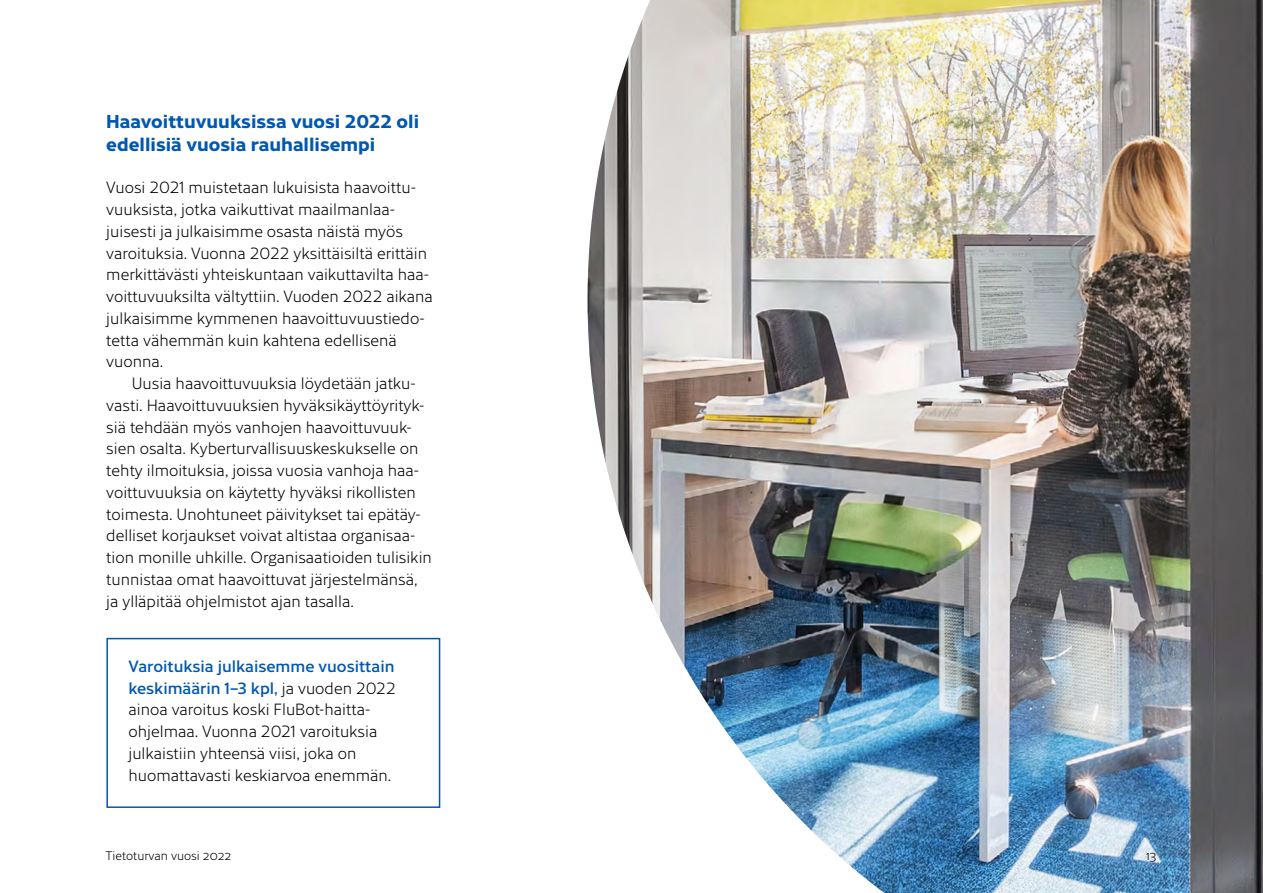
<style>
.page{position:relative;width:1263px;height:893px;background:#fff}
.page>*{position:absolute;margin:0;border:0;box-sizing:border-box;transform-origin:0 0}
.H3_Väliotsikko_12_pt{font:700 18px/22.5px "Cresta";color:#0058b1}
.Leipäteksti_10_5_pt{font:300 15.75px/21.8px "Cresta";color:#000}
.Leipäteksti_sis__10_5_pt{font:300 15.75px/21.8px "Cresta";color:#000}
.t1{font:300 12px "Cresta";color:#000}
.s1{font-weight:500;color:#0058b1}
</style>
<div class="page">
<img style="left:587px;top:0;width:676px;height:893px">
<div style="left:106px;top:638px;width:334px;height:170px;border:2px solid #0058b1"></div>
<h3 class="H3_Väliotsikko_12_pt" style="left:106px;top:109px;width:314px">Haavoittuvuuksissa vuosi 2022 oli edellisiä vuosia rauhallisempi</h3>
<p class="Leipäteksti_10_5_pt" style="left:106px;top:176px;width:328px">Vuosi 2021 muistetaan lukuisista haavoittu&shy;vuuksista, jotka vaikuttivat maailmanlaa&shy;juisesti ja julkaisimme osasta näistä myös varoituksia. Vuonna 2022 yksittäisiltä erittäin merkittävästi yhteiskuntaan vaikuttavilta haa&shy;voittuvuuksilta vältyttiin. Vuoden 2022 aikana julkaisimme kymmenen haavoittuvuustiedo&shy;tetta vähemmän kuin kahtena edellisenä vuonna.</p>
<p class="Leipäteksti_sis__10_5_pt" style="left:106px;top:371px;width:327px;text-indent:26px">Uusia haavoittuvuuksia löydetään jatku&shy;vasti. Haavoittuvuuksien hyväksikäyttöyrityk&shy;siä tehdään myös vanhojen haavoittuvuuk&shy;sien osalta. Kyberturvallisuuskeskukselle on tehty ilmoituksia, joissa vuosia vanhoja haa&shy;voittuvuuksia on käytetty hyväksi rikollisten toimesta. Unohtuneet päivitykset tai epätäy&shy;delliset korjaukset voivat altistaa organisaa&shy;tion monille uhkille. Organisaatioiden tulisikin tunnistaa omat haavoittuvat järjestelmänsä, ja ylläpitää ohjelmistot ajan tasalla.</p>
<p class="Leipäteksti_10_5_pt" style="left:128px;top:654px;width:269px"><span class="s1">Varoituksia julkaisemme vuosittain keskimäärin 1–3 kpl,</span> ja vuoden 2022 ainoa varoitus koski FluBot-haitta&shy;ohjelmaa. Vuonna 2021 varoituksia julkaistiin yhteensä viisi, joka on huomattavasti keskiarvoa enemmän.</p>
<p class="t1" style="left:105px;top:847px;width:127px">Tietoturvan vuosi 2022</p>
<p class="t1" style="left:1146px;top:847px;width:12px">13</p>
</div>
